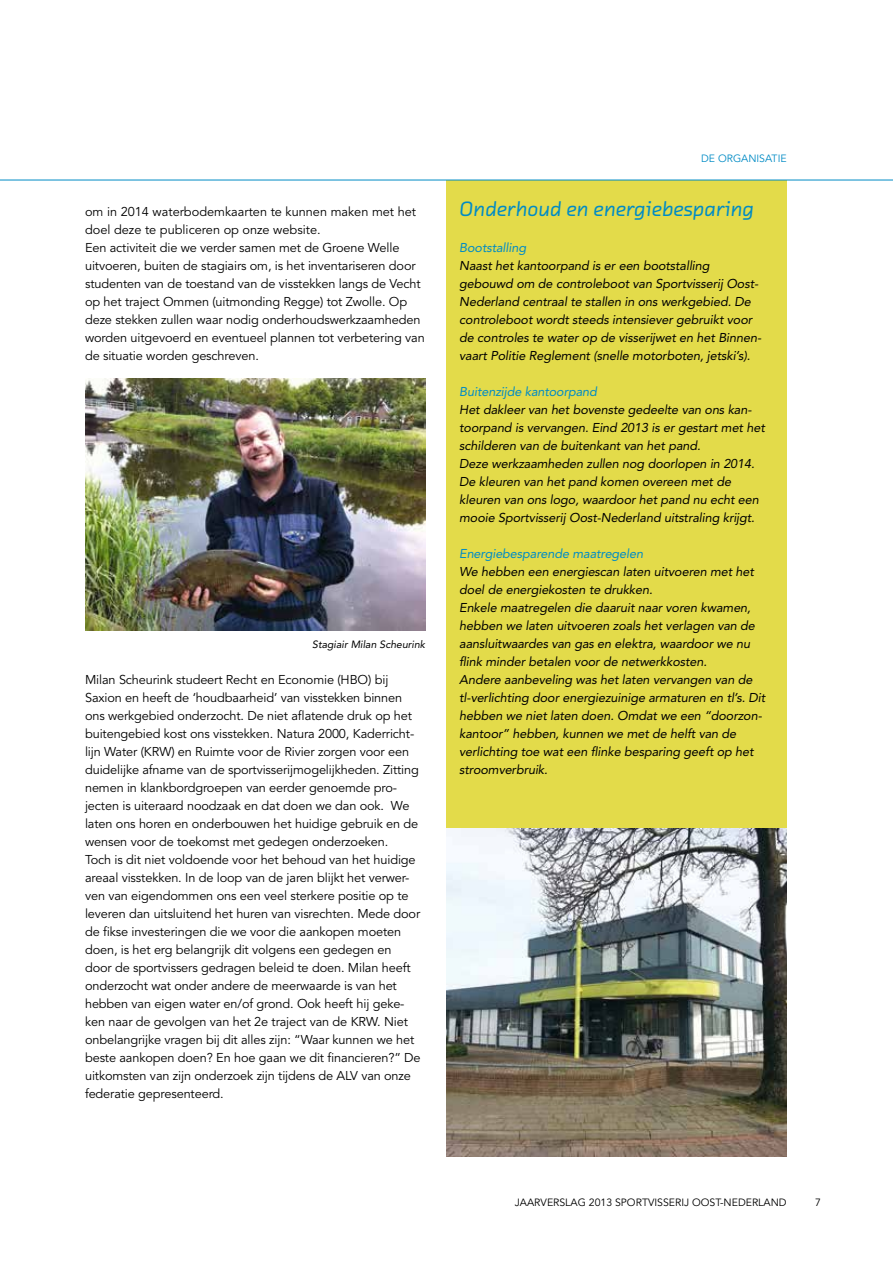
<style>
.page{position:relative;width:893px;height:1263px;background:#fff}
.page>*{position:absolute;margin:0;border:0;box-sizing:border-box;transform-origin:0 0}
.t1{font:21px "Chambers Sans OT Med Ita";letter-spacing:-.015em;color:#008bc5}
.t2{font:12.75px/18px "Avenir";letter-spacing:-.01em;color:#000}
.t3{font:italic 12.75px/18px "Avenir";letter-spacing:-.01em;color:#000}
.t4{font:italic 12.75px "Avenir";letter-spacing:-.01em;color:#008bc5}
.t5{font:10.5px "Avenir";color:#000}
.t6{font:italic 10.5px "Avenir";color:#000}
.t7{font:10.5px "Avenir";color:#008bc5}
</style>
<div class="page">
<div style="left:446px;top:180px;width:341px;height:774px;background:#e3db4a"></div>
<hr style="left:0;top:180px;width:893px;height:1px;background:#008bc5">
<img style="left:446px;top:828px;width:341px;height:329px">
<img style="left:85px;top:378px;width:340px;height:252px">
<p class="t2" style="left:85px;top:203px;width:341px">om in 2014 waterbodemkaarten te kunnen maken met het doel deze te publiceren op onze website.<br>Een activiteit die we verder samen met de Groene Welle uitvoeren, buiten de stagiairs om, is het inventariseren door studenten van de toestand van de visstekken langs de Vecht op het traject Ommen (uitmonding Regge) tot Zwolle. Op deze stekken zullen waar nodig onderhoudswerkzaamheden worden uitgevoerd en eventueel plannen tot verbetering van de situatie worden geschreven.</p>
<p class="t6" style="left:312px;top:638px;width:114px">Stagiair Milan Scheurink</p>
<p class="t2" style="left:85px;top:671px;width:337px">Milan Scheurink studeert Recht en Economie (HBO) bij Saxion en heeft de ‘houdbaarheid’ van visstekken binnen ons werkgebied onderzocht. De niet aflatende druk op het buitengebied kost ons visstekken. Natura 2000, Kaderricht&shy;lijn Water (KRW) en Ruimte voor de Rivier zorgen voor een duidelijke afname van de sportvisserijmogelijkheden. Zitting nemen in klankbordgroepen van eerder genoemde pro&shy;jecten is uiteraard noodzaak en dat doen we dan ook. We laten ons horen en onderbouwen het huidige gebruik en de wensen voor de toekomst met gedegen onderzoeken.<br>Toch is dit niet voldoende voor het behoud van het huidige areaal visstekken. In de loop van de jaren blijkt het verwer&shy;ven van eigendommen ons een veel sterkere positie op te leveren dan uitsluitend het huren van visrechten. Mede door de fikse investeringen die we voor die aankopen moeten doen, is het erg belangrijk dit volgens een gedegen en door de sportvissers gedragen beleid te doen. Milan heeft onderzocht wat onder andere de meerwaarde is van het hebben van eigen water en/of grond. Ook heeft hij geke&shy;ken naar de gevolgen van het 2e traject van de KRW. Niet onbelangrijke vragen bij dit alles zijn: “Waar kunnen we het beste aankopen doen? En hoe gaan we dit financieren?” De uitkomsten van zijn onderzoek zijn tijdens de ALV van onze federatie gepresenteerd.</p>
<p class="t7" style="left:701px;top:152px;width:87px">DE ORGANISATIE</p>
<h1 class="t1" style="left:459px;top:196px;width:296px">Onderhoud en energiebesparing</h1>
<p class="t4" style="left:459px;top:240px;width:68px">Bootstalling</p>
<p class="t3" style="left:459px;top:257px;width:304px">Naast het kantoorpand is er een bootstalling gebouwd om de controleboot van Sportvisserij Oost-Nederland centraal te stallen in ons werkgebied. De controleboot wordt steeds intensiever gebruikt voor de controles te water op de visserijwet en het Binnen&shy;vaart Politie Reglement (snelle motorboten, jetski’s).</p>
<p class="t4" style="left:459px;top:384px;width:139px">Buitenzijde kantoorpand</p>
<p class="t3" style="left:459px;top:401px;width:307px">Het dakleer van het bovenste gedeelte van ons kan&shy;toorpand is vervangen. Eind 2013 is er gestart met het schilderen van de buitenkant van het pand.<br>Deze werkzaamheden zullen nog doorlopen in 2014.<br>De kleuren van het pand komen overeen met de kleuren van ons logo, waardoor het pand nu echt een mooie Sportvisserij Oost-Nederland uitstraling krijgt.</p>
<p class="t4" style="left:459px;top:546px;width:186px">Energiebesparende maatregelen</p>
<p class="t3" style="left:459px;top:563px;width:308px">We hebben een energiescan laten uitvoeren met het doel de energiekosten te drukken.<br>Enkele maatregelen die daaruit naar voren kwamen, hebben we laten uitvoeren zoals het verlagen van de aansluitwaardes van gas en elektra, waardoor we nu flink minder betalen voor de netwerkkosten.<br>Andere aanbeveling was het laten vervangen van de tl-verlichting door energiezuinige armaturen en tl’s. Dit hebben we niet laten doen. Omdat we een “doorzon&shy;kantoor” hebben, kunnen we met de helft van de verlichting toe wat een flinke besparing geeft op het stroomverbruik.</p>
<p class="t5" style="left:515px;top:1196px;width:273px">JAARVERSLAG 2013 SPORTVISSERIJ OOST-NEDERLAND</p>
<p class="t5" style="left:815px;top:1196px;width:7px">7</p>
</div>
